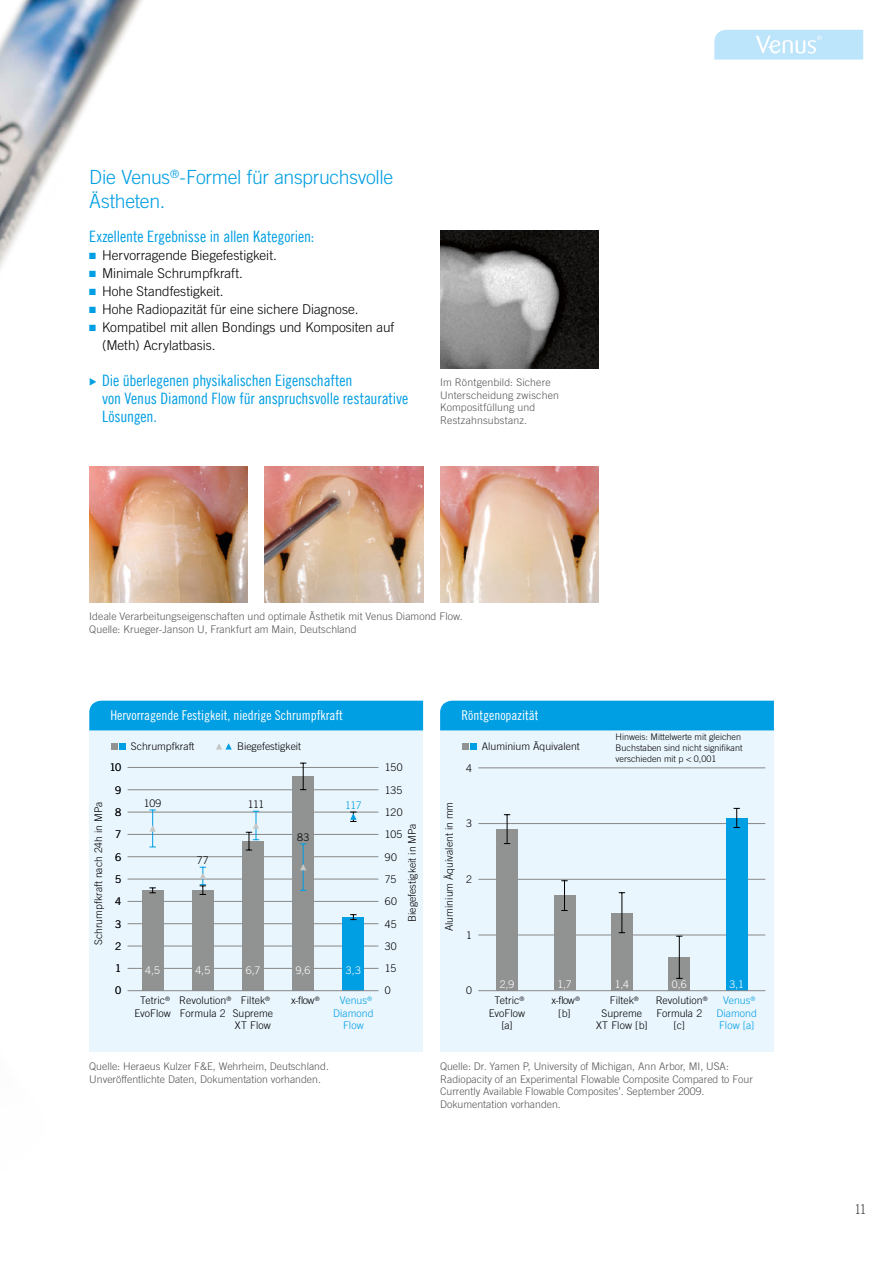
<style>
.page{position:relative;width:893px;height:1263px;background:#fff}
.page>*{position:absolute;margin:0;border:0;box-sizing:border-box;transform-origin:0 0}
.t1{font:300 19.5px/23.4px "Trade Gothic LT Com";letter-spacing:-.015em;color:#009ee3}
.t2{font:15.75px/18px "Trade Gothic LT Com Cn 18";letter-spacing:-.005em;color:#009ee3}
.t3{font:300 13.5px/18px "Trade Gothic LT Com";color:#000}
.t4{font:13.5px "Trade Gothic LT Com Cn 18";color:#fff}
.t5{font:13.5px "Trade Gothic LT Com Cn 18";color:#565656}
.t6{font:300 10.5px/12.6px "Trade Gothic LT Com";color:#565656}
.t7{font:300 10.5px/12.6px "Trade Gothic LT Com";color:#000;text-align:center}
.t8{font:300 10.5px/12.6px "Trade Gothic LT Com";letter-spacing:.005em;color:#009ee3;text-align:center}
.t9{font:300 10.5px "Trade Gothic LT Com";color:#fff}
.t10{font:300 9px/10.8px "Trade Gothic LT Com";color:#000}
.s1{color:#009ee3}
</style>
<div class="page">
<img style="left:0;top:0;width:837px;height:731px">
<img style="left:265px;top:467px;width:158px;height:135px">
<img style="left:89px;top:467px;width:159px;height:135px">
<img style="left:440px;top:467px;width:158px;height:135px">
<img style="left:440px;top:230px;width:158px;height:138px">
<svg style="left:714px;top:30px;width:149px;height:30px;background:#c2e6fa"></svg>
<div style="left:89px;top:730px;width:334px;height:322px;background:#eaf6fe"></div>
<hr style="left:128px;top:968px;width:250px;height:1px;background:#878786">
<hr style="left:128px;top:946px;width:250px;height:1px;background:#878786">
<hr style="left:128px;top:923px;width:250px;height:1px;background:#878786">
<hr style="left:128px;top:901px;width:250px;height:1px;background:#878786">
<hr style="left:128px;top:879px;width:250px;height:1px;background:#878786">
<hr style="left:128px;top:856px;width:250px;height:1px;background:#878786">
<hr style="left:128px;top:834px;width:250px;height:1px;background:#878786">
<hr style="left:128px;top:812px;width:250px;height:1px;background:#878786">
<hr style="left:128px;top:789px;width:250px;height:1px;background:#878786">
<hr style="left:128px;top:767px;width:250px;height:1px;background:#878786">
<div style="left:142px;top:890px;width:21px;height:101px;background:#919292"></div>
<div style="left:242px;top:841px;width:22px;height:150px;background:#919292"></div>
<div style="left:293px;top:776px;width:21px;height:215px;background:#919292"></div>
<div style="left:192px;top:890px;width:21px;height:101px;background:#919292"></div>
<div style="left:343px;top:917px;width:21px;height:74px;background:#009ee3"></div>
<hr style="left:128px;top:990px;width:250px;height:1px;background:#878786">
<svg style="left:350px;top:914px;width:7px;height:6px"></svg>
<svg style="left:149px;top:887px;width:7px;height:6px"></svg>
<svg style="left:300px;top:763px;width:6px;height:27px"></svg>
<hr style="left:303px;top:844px;width:1px;height:46px;background:#009ee3">
<svg style="left:300px;top:864px;width:6px;height:6px"></svg>
<svg style="left:246px;top:811px;width:13px;height:40px"></svg>
<svg style="left:200px;top:867px;width:6px;height:28px"></svg>
<hr style="left:152px;top:810px;width:1px;height:37px;background:#009ee3">
<svg style="left:149px;top:825px;width:7px;height:7px"></svg>
<svg style="left:350px;top:812px;width:7px;height:10px"></svg>
<div style="left:89px;top:701px;width:334px;height:29px;background:#009ee3"></div>
<svg style="left:112px;top:743px;width:6px;height:6px"></svg>
<div style="left:119px;top:743px;width:7px;height:6px;background:#009ee3"></div>
<svg style="left:216px;top:743px;width:16px;height:6px"></svg>
<div style="left:440px;top:730px;width:334px;height:322px;background:#eaf6fe"></div>
<hr style="left:478px;top:934px;width:287px;height:1px;background:#878786">
<hr style="left:478px;top:879px;width:287px;height:1px;background:#878786">
<hr style="left:478px;top:823px;width:287px;height:1px;background:#878786">
<hr style="left:478px;top:767px;width:287px;height:1px;background:#878786">
<div style="left:496px;top:829px;width:22px;height:162px;background:#919292"></div>
<div style="left:611px;top:913px;width:21px;height:78px;background:#919292"></div>
<div style="left:669px;top:957px;width:21px;height:34px;background:#919292"></div>
<div style="left:726px;top:818px;width:21px;height:173px;background:#009ee3"></div>
<div style="left:554px;top:896px;width:21px;height:94px;background:#919292"></div>
<hr style="left:478px;top:990px;width:287px;height:1px;background:#878786">
<svg style="left:504px;top:814px;width:6px;height:30px"></svg>
<svg style="left:561px;top:880px;width:7px;height:31px"></svg>
<hr style="left:621px;top:893px;width:1px;height:40px;background:#000">
<hr style="left:679px;top:936px;width:1px;height:42px;background:#000">
<svg style="left:733px;top:808px;width:7px;height:20px"></svg>
<div style="left:440px;top:701px;width:334px;height:29px;background:#009ee3"></div>
<div style="left:462px;top:743px;width:7px;height:6px;background:#919292"></div>
<svg style="left:470px;top:743px;width:6px;height:6px"></svg>
<svg style="left:90px;top:377px;width:7px;height:8px"></svg>
<h1 class="t1" style="left:89px;top:165px;width:305px">Die Venus<sup>®</sup>-Formel für anspruchsvolle<br>Ästheten.</h1>
<h2 class="t2" style="left:89px;top:227px;width:227px">Exzellente Ergebnisse in allen Kategorien:</h2>
<p class="t3" style="left:89px;top:246px;width:189px"><span class="s1">■</span> Hervorragende Biegefestigkeit.</p>
<p class="t3" style="left:89px;top:264px;width:155px"><span class="s1">■</span> Minimale Schrumpfkraft.</p>
<p class="t3" style="left:89px;top:282px;width:136px"><span class="s1">■</span> Hohe Standfestigkeit.</p>
<p class="t3" style="left:89px;top:300px;width:271px"><span class="s1">■</span> Hohe Radiopazität für eine sichere Diagnose.</p>
<p class="t3" style="left:102px;top:318px;width:294px;text-indent:-13px"><span class="s1">■</span> Kompatibel mit allen Bondings und Kompositen auf (Meth) Acrylatbasis.</p>
<h2 class="t2" style="left:102px;top:371px;width:308px">Die überlegenen physikalischen Eigenschaften<br>von Venus Diamond Flow für anspruchsvolle restaurative<br>Lösungen.</h2>
<p class="t6" style="left:440px;top:376px;width:120px">Im Röntgenbild: Sichere<br>Unterscheidung zwischen<br>Kompositfüllung und<br>Restzahnsubstanz.</p>
<p class="t6" style="left:89px;top:610px;width:375px">Ideale Verarbeitungseigenschaften und optimale Ästhetik mit Venus Diamond Flow.<br>Quelle: Krueger-Janson U, Frankfurt am Main, Deutschland</p>
<p class="t4" style="left:111px;top:708px;width:234px">Hervorragende Festigkeit, niedrige Schrumpfkraft</p>
<p class="t4" style="left:461px;top:708px;width:79px">Röntgenopazität</p>
<p class="t7" style="left:110px;top:761px;width:13px">10</p>
<p class="t7" style="left:131px;top:739px;width:65px">Schrumpfkraft</p>
<p class="t7" style="left:237px;top:739px;width:66px">Biegefestigkeit</p>
<p class="t7" style="left:385px;top:761px;width:19px">150</p>
<p class="t7" style="left:466px;top:761px;width:7px">4</p>
<p class="t7" style="left:482px;top:739px;width:100px">Aluminium Äquivalent</p>
<p class="t10" style="left:615px;top:732px;width:129px">Hinweis: Mittelwerte mit gleichen<br>Buchstaben sind nicht signifikant verschieden mit p &lt; 0,001</p>
<p class="t7" style="left:115px;top:783px;width:7px">9</p>
<p class="t7" style="left:385px;top:783px;width:19px">135</p>
<p class="t7" style="left:92px;top:945px;width:145px;rotate:-90deg">Schrumpfkraft nach 24h in MPa</p>
<p class="t7" style="left:115px;top:806px;width:7px">8</p>
<p class="t7" style="left:115px;top:828px;width:7px">7</p>
<p class="t7" style="left:115px;top:850px;width:7px">6</p>
<p class="t7" style="left:115px;top:873px;width:7px">5</p>
<p class="t7" style="left:115px;top:895px;width:7px">4</p>
<p class="t7" style="left:115px;top:917px;width:7px">3</p>
<p class="t7" style="left:115px;top:940px;width:7px">2</p>
<p class="t7" style="left:144px;top:797px;width:19px">109</p>
<p class="t8" style="left:345px;top:798px;width:18px">117</p>
<p class="t7" style="left:248px;top:798px;width:18px">111</p>
<p class="t7" style="left:197px;top:854px;width:13px">77</p>
<p class="t7" style="left:297px;top:831px;width:14px">83</p>
<p class="t7" style="left:385px;top:806px;width:19px">120</p>
<p class="t7" style="left:406px;top:922px;width:100px;rotate:-90deg">Biegefestigkeit in MPa</p>
<p class="t7" style="left:385px;top:828px;width:19px">105</p>
<p class="t7" style="left:385px;top:850px;width:14px">90</p>
<p class="t7" style="left:385px;top:873px;width:13px">75</p>
<p class="t7" style="left:385px;top:895px;width:14px">60</p>
<p class="t7" style="left:385px;top:917px;width:13px">45</p>
<p class="t7" style="left:385px;top:940px;width:13px">30</p>
<p class="t7" style="left:443px;top:931px;width:131px;rotate:-90deg">Aluminium Äquivalent in mm</p>
<p class="t7" style="left:466px;top:817px;width:7px">3</p>
<p class="t7" style="left:466px;top:873px;width:7px">2</p>
<p class="t7" style="left:466px;top:929px;width:7px">1</p>
<p class="t7" style="left:115px;top:962px;width:7px">1</p>
<p class="t9" style="left:145px;top:964px;width:16px">4,5</p>
<p class="t9" style="left:246px;top:964px;width:16px">6,7</p>
<p class="t9" style="left:195px;top:964px;width:16px">4,5</p>
<p class="t9" style="left:296px;top:964px;width:16px">9,6</p>
<p class="t9" style="left:346px;top:964px;width:16px">3,3</p>
<p class="t7" style="left:385px;top:962px;width:13px">15</p>
<p class="t7" style="left:115px;top:984px;width:7px">0</p>
<p class="t7" style="left:134px;top:994px;width:38px">Tetric<sup>®<br></sup>EvoFlow</p>
<p class="t7" style="left:179px;top:994px;width:54px;text-align:left">Revolution<sup>®<br></sup>Formula 2</p>
<p class="t8" style="left:333px;top:994px;width:42px">Venus<sup>®<br></sup>Diamond<br>Flow</p>
<p class="t7" style="left:233px;top:994px;width:42px">Filtek<sup>®<br></sup>Supreme<br>XT Flow</p>
<p class="t7" style="left:291px;top:994px;width:30px">x-flow<sup>®</sup></p>
<p class="t7" style="left:385px;top:984px;width:7px">0</p>
<p class="t7" style="left:466px;top:984px;width:7px">0</p>
<p class="t9" style="left:500px;top:978px;width:16px">2,9</p>
<p class="t9" style="left:615px;top:978px;width:16px">1,4</p>
<p class="t9" style="left:557px;top:978px;width:16px">1,7</p>
<p class="t9" style="left:672px;top:978px;width:16px">0,6</p>
<p class="t9" style="left:729px;top:978px;width:16px">3,1</p>
<p class="t7" style="left:489px;top:994px;width:38px">Tetric<sup>®<br></sup>EvoFlow [a]</p>
<p class="t7" style="left:552px;top:994px;width:30px">x-flow<sup>®</sup></p>
<p class="t7" style="left:558px;top:1007px;width:14px">[b]</p>
<p class="t7" style="left:596px;top:994px;width:53px">Filtek<sup>®<br></sup>Supreme<br>XT Flow [b]</p>
<p class="t7" style="left:656px;top:994px;width:54px">Revolution<sup>®<br></sup>Formula 2 [c]</p>
<p class="t8" style="left:716px;top:994px;width:42px">Venus<sup>®<br></sup>Diamond<br>Flow [a]</p>
<p class="t6" style="left:89px;top:1060px;width:241px">Quelle: Heraeus Kulzer F&amp;E, Wehrheim, Deutschland.<br>Unveröffentlichte Daten, Dokumentation vorhanden.</p>
<p class="t6" style="left:440px;top:1060px;width:314px">Quelle: Dr. Yamen P, University of Michigan, Ann Arbor, MI, USA:<br>Radiopacity of an Experimental Flowable Composite Compared to Four Currently Available Flowable Composites’. September 2009.<br>Dokumentation vorhanden.</p>
<p class="t5" style="left:855px;top:1201px;width:13px">11</p>
</div>
